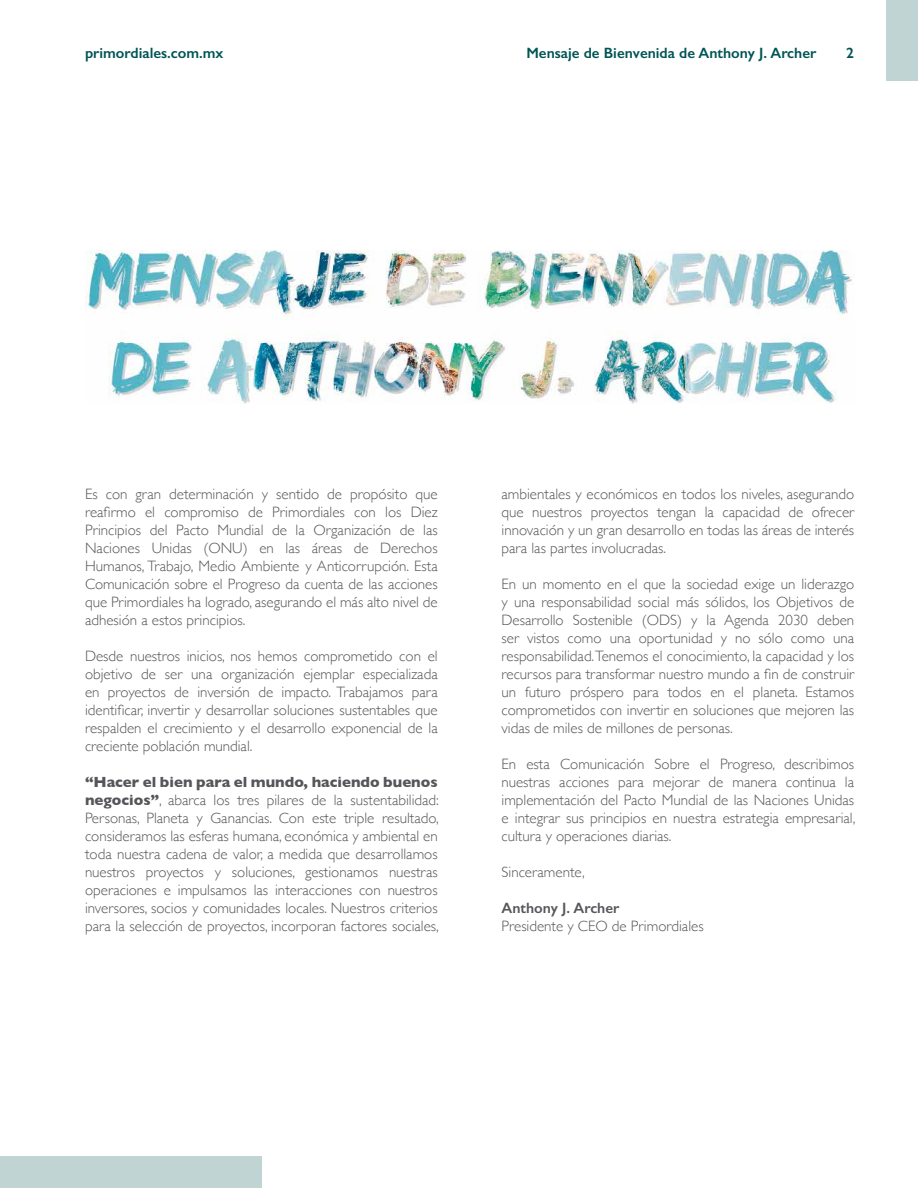
<style>
.page{position:relative;width:918px;height:1188px;background:#fff}
.page>*{position:absolute;margin:0;border:0;box-sizing:border-box;transform-origin:0 0}
.t1{font:300 15px/18px "Gill Sans";color:#55565a;text-align:justify}
.t2{font:600 15px "Gill Sans";color:#005454}
.t3{font:600 15px "Gill Sans";color:#55565a}
.s1{font-weight:700}
</style>
<div class="page">
<div style="left:886px;top:0;width:32px;height:81px;background:#c0d4d4"></div>
<div style="left:0;top:1156px;width:261px;height:32px;background:#c0d4d4"></div>
<img style="left:85px;top:250px;width:767px;height:154px">
<p class="t2" style="left:85px;top:44px;width:140px">primordiales.com.mx</p>
<p class="t2" style="left:526px;top:44px;width:291px">Mensaje de Bienvenida de Anthony J. Archer</p>
<p class="t2" style="left:846px;top:44px;width:9px">2</p>
<p class="t1" style="left:85px;top:484px;width:354px">Es con gran determinación y sentido de propósito que reafirmo el compromiso de Primordiales con los Diez Principios del Pacto Mundial de la Organización de las Naciones Unidas (ONU) en las áreas de Derechos Humanos, Trabajo, Medio Ambiente y Anticorrupción. Esta Comunicación sobre el Progreso da cuenta de las acciones que Primordiales ha logrado, asegurando el más alto nivel de adhesión a estos principios.</p>
<p class="t1" style="left:85px;top:646px;width:354px">Desde nuestros inicios, nos hemos comprometido con el objetivo de ser una organización ejemplar especializada en proyectos de inversión de impacto. Trabajamos para identificar, invertir y desarrollar soluciones sustentables que respalden el crecimiento y el desarrollo exponencial de la creciente población mundial.</p>
<p class="t1" style="left:85px;top:772px;width:355px"><span class="s1">“Hacer el bien para el mundo, haciendo buenos negocios”</span>, abarca los tres pilares de la sustentabilidad:<br>Personas, Planeta y Ganancias. Con este triple resultado, consideramos las esferas humana, económica y ambiental en toda nuestra cadena de valor, a medida que desarrollamos nuestros proyectos y soluciones, gestionamos nuestras operaciones e impulsamos las interacciones con nuestros inversores, socios y comunidades locales. Nuestros criterios para la selección de proyectos, incorporan factores sociales,</p>
<p class="t1" style="left:502px;top:484px;width:354px">ambientales y económicos en todos los niveles, asegurando que nuestros proyectos tengan la capacidad de ofrecer innovación y un gran desarrollo en todas las áreas de interés para las partes involucradas.</p>
<p class="t1" style="left:502px;top:574px;width:354px">En un momento en el que la sociedad exige un liderazgo y una responsabilidad social más sólidos, los Objetivos de Desarrollo Sostenible (ODS) y la Agenda 2030 deben ser vistos como una oportunidad y no sólo como una responsabilidad.Tenemos el conocimiento, la capacidad y los recursos para transformar nuestro mundo a fin de construir un futuro próspero para todos en el planeta. Estamos comprometidos con invertir en soluciones que mejoren las vidas de miles de millones de personas.</p>
<p class="t1" style="left:502px;top:754px;width:355px">En esta Comunicación Sobre el Progreso, describimos nuestras acciones para mejorar de manera continua la implementación del Pacto Mundial de las Naciones Unidas e integrar sus principios en nuestra estrategia empresarial, cultura y operaciones diarias.</p>
<p class="t1" style="left:502px;top:862px;width:85px">Sinceramente,</p>
<p class="t3" style="left:502px;top:899px;width:119px">Anthony J. Archer</p>
<p class="t1" style="left:502px;top:916px;width:204px">Presidente y CEO de Primordiales</p>
</div>
